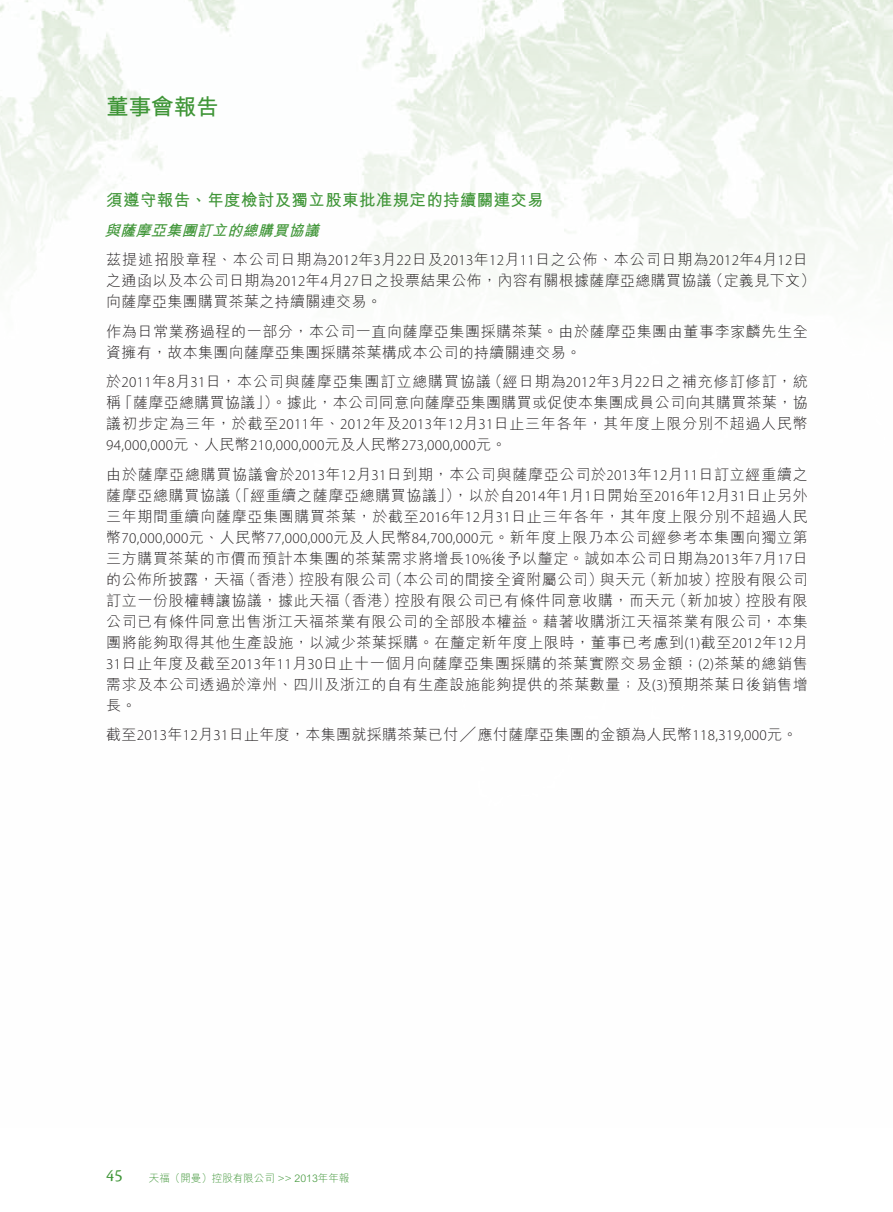
<style>
.page{position:relative;width:893px;height:1212px;background:#fff}
.page>*{position:absolute;margin:0;border:0;box-sizing:border-box;transform-origin:0 0}
.t1{font:700 22.5px "M Hei HK";color:#3f9537}
.t2{font:18px "Cronos Pro Disp";color:#3f9537}
.t3{font:700 16.5px "M Hei HK";letter-spacing:.02em;color:#3f9537}
.t4{font:300 15px/21px "M Hei HK";letter-spacing:.04em;color:#231f20}
.t5{font:300 15px/29.5px "M Hei HK";letter-spacing:.06em;color:#231f20}
.t6{font:300 15px "M Hei HK";letter-spacing:.02em;color:#231f20}
.t7{font:300 15px "Myriad Pro";letter-spacing:.02em;color:#231f20}
.t8{font:300 10.5px "M Hei HK";color:#3f9537}
.s1{font-weight:700;font-style:italic;color:#3f9537}
.s2{font-family:"Myriad Pro"}
.s3{font-family:"M Hei HK"}
</style>
<div class="page">
<img style="left:0;top:0;width:893px;height:279px">
<h1 class="t1" style="left:106px;top:90px;width:114px">董事會報告</h1>
<p class="t3" style="left:106px;top:188px;width:439px">須遵守報告、年度檢討及獨立股東批准規定的持續關連交易</p>
<p class="t5" style="left:105px;top:215px;width:705px"><span class="s1">與薩摩亞集團訂立的總購買協議<br></span>茲提述招股章程、本公司日期為<span class="s2">2012</span>年<span class="s2">3</span>月<span class="s2">22</span>日及<span class="s2">2013</span>年<span class="s2">12</span>月<span class="s2">11</span>日之公佈、本公司日期為<span class="s2">2012</span>年<span class="s2">4</span>月<span class="s2">12</span>日</p>
<p class="t4" style="left:106px;top:270px;width:711px">之通函以及本公司日期為<span class="s2">2012</span>年<span class="s2">4</span>月<span class="s2">27</span>日之投票結果公佈，內容有關根據薩摩亞總購買協議（定義見下文）向薩摩亞集團購買茶葉之持續關連交易。</p>
<p class="t4" style="left:106px;top:320px;width:703px">作為日常業務過程的一部分，本公司一直向薩摩亞集團採購茶葉。由於薩摩亞集團由董事李家麟先生全資擁有，故本集團向薩摩亞集團採購茶葉構成本公司的持續關連交易。</p>
<p class="t4" style="left:106px;top:371px;width:703px;text-align:justify">於<span class="s2">2011</span>年<span class="s2">8</span>月<span class="s2">31</span>日，本公司與薩摩亞集團訂立總購買協議（經日期為<span class="s2">2012</span>年<span class="s2">3</span>月<span class="s2">22</span>日之補充修訂修訂，統稱「薩摩亞總購買協議」）。據此，本公司同意向薩摩亞集團購買或促使本集團成員公司向其購買茶葉，協議初步定為三年，於截至<span class="s2">2011</span>年、<span class="s2">2012</span>年及<span class="s2">2013</span>年<span class="s2">12</span>月<span class="s2">31</span>日止三年各年，其年度上限分別不超過人民幣</p>
<p class="t7" style="left:106px;top:437px;width:402px">94,000,000<span class="s3">元、人民幣</span>210,000,000<span class="s3">元及人民幣</span>273,000,000<span class="s3">元。</span></p>
<p class="t4" style="left:106px;top:463px;width:703px;text-align:justify">由於薩摩亞總購買協議會於<span class="s2">2013</span>年<span class="s2">12</span>月<span class="s2">31</span>日到期，本公司與薩摩亞公司於<span class="s2">2013</span>年<span class="s2">12</span>月<span class="s2">11</span>日訂立經重續之薩摩亞總購買協議（「經重續之薩摩亞總購買協議」），以於自<span class="s2">2014</span>年<span class="s2">1</span>月<span class="s2">1</span>日開始至<span class="s2">2016</span>年<span class="s2">12</span>月<span class="s2">31</span>日止另外三年期間重續向薩摩亞集團購買茶葉，於截至<span class="s2">2016</span>年<span class="s2">12</span>月<span class="s2">31</span>日止三年各年，其年度上限分別不超過人民幣<span class="s2">70,000,000</span>元、人民幣<span class="s2">77,000,000</span>元及人民幣<span class="s2">84,700,000</span>元。新年度上限乃本公司經參考本集團向獨立第三方購買茶葉的市價而預計本集團的茶葉需求將增長<span class="s2">10%</span>後予以釐定。誠如本公司日期為<span class="s2">2013</span>年<span class="s2">7</span>月<span class="s2">17</span>日的公佈所披露，天福（香港）控股有限公司（本公司的間接全資附屬公司）與天元（新加坡）控股有限公司訂立一份股權轉讓協議，據此天福（香港）控股有限公司已有條件同意收購，而天元（新加坡）控股有限公司已有條件同意出售浙江天福茶業有限公司的全部股本權益。藉著收購浙江天福茶業有限公司，本集團將能夠取得其他生產設施，以減少茶葉採購。在釐定新年度上限時，董事已考慮到<span class="s2">(1)</span>截至<span class="s2">2012</span>年<span class="s2">12</span>月<span class="s2">31</span>日止年度及截至<span class="s2">2013</span>年<span class="s2">11</span>月<span class="s2">30</span>日止十一個月向薩摩亞集團採購的茶葉實際交易金額；<span class="s2">(2)</span>茶葉的總銷售需求及本公司透過於漳州、四川及浙江的自有生產設施能夠提供的茶葉數量；及<span class="s2">(3)</span>預期茶葉日後銷售增長。</p>
<p class="t6" style="left:106px;top:724px;width:693px">截至<span class="s2">2013</span>年<span class="s2">12</span>月<span class="s2">31</span>日止年度，本集團就採購茶葉已付╱應付薩摩亞集團的金額為人民幣<span class="s2">118,319,000</span>元。</p>
<p class="t2" style="left:106px;top:1165px;width:18px">45</p>
<p class="t8" style="left:149px;top:1171px;width:202px">天福（開曼）控股有限公司 &gt;&gt; 2013年年報</p>
</div>
